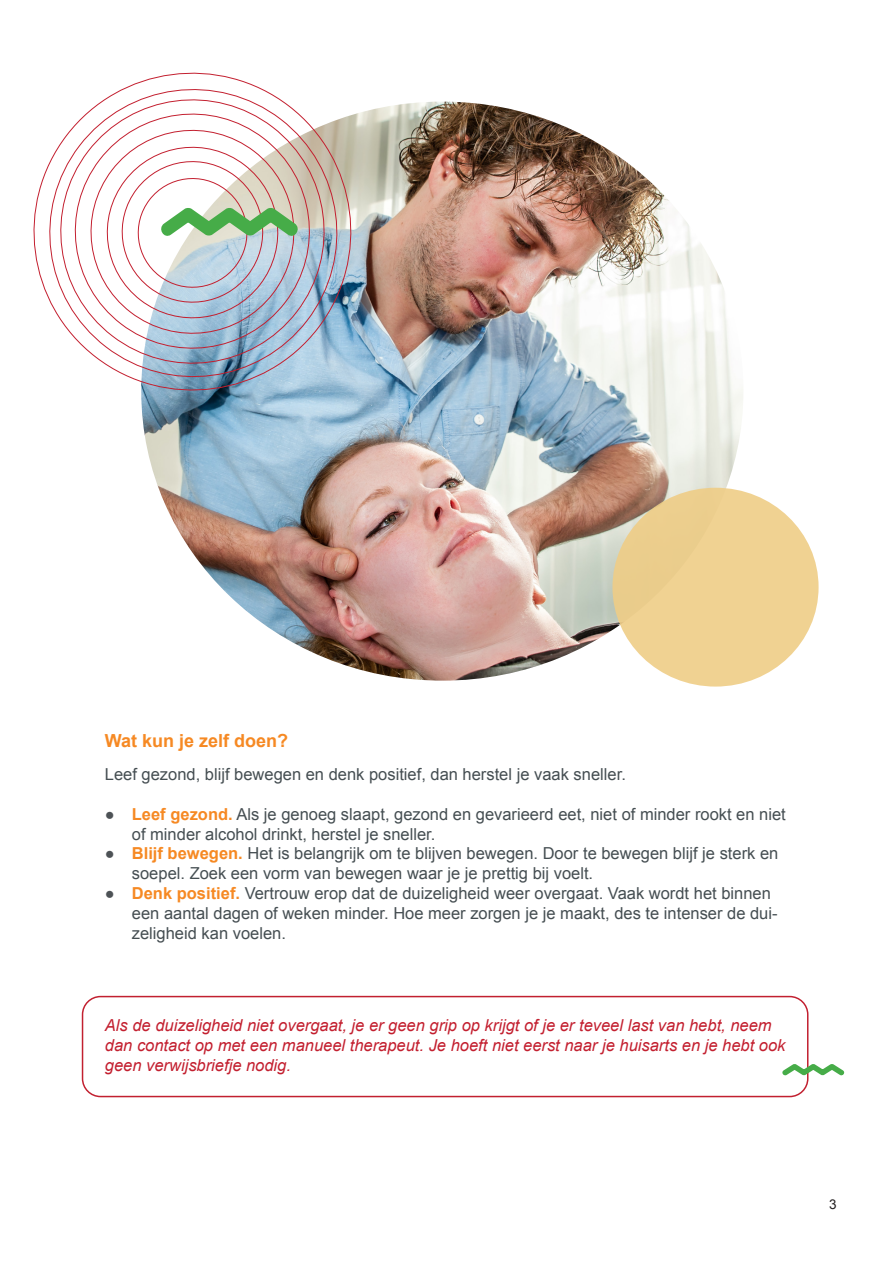
<style>
.page{position:relative;width:893px;height:1263px;background:#fff}
.page>*{position:absolute;margin:0;border:0;box-sizing:border-box;transform-origin:0 0}
.t1{font:700 18px "Arial";color:#f68923}
.t2{font:16.5px/19.8px "Arial";color:#454e52}
.t3{font:italic 16.5px/19.8px "Arial";color:#c31f2f}
.t4{font:13.5px "Arial";color:#231f20}
.s1{color:#4d5256}
.s2{font-weight:700;color:#f68923}
</style>
<div class="page">
<div style="left:82px;top:996px;width:726px;height:101px;border:2px solid #c22030;border-radius:18px"></div>
<svg style="left:782px;top:1064px;width:63px;height:13px"></svg>
<img style="left:142px;top:102px;width:601px;height:579px">
<svg style="left:141px;top:102px;width:232px;height:310px;background:#98afbb"></svg>
<svg style="left:33px;top:72px;width:324px;height:324px"></svg>
<svg style="left:43px;top:83px;width:299px;height:298px"></svg>
<svg style="left:59px;top:99px;width:267px;height:266px"></svg>
<svg style="left:77px;top:117px;width:231px;height:231px"></svg>
<div style="left:612px;top:488px;width:207px;height:198px;background:#f0d292;border-radius:50%"></div>
<svg style="left:95px;top:136px;width:207px;height:194px"></svg>
<p class="t1" style="left:105px;top:729px;width:185px">Wat kun je zelf doen?</p>
<p class="t2" style="left:105px;top:765px;width:523px">Leef gezond, blijf bewegen en denk positief, dan herstel je vaak sneller.</p>
<p class="t2" style="left:132px;top:804px;width:655px;text-indent:-27px"><span class="s1">●</span> <span class="s2">Leef gezond.</span> Als je genoeg slaapt, gezond en gevarieerd eet, niet of minder rookt en niet of minder alcohol drinkt, herstel je sneller.</p>
<p class="t2" style="left:132px;top:844px;width:648px;text-indent:-27px"><span class="s1">●</span> <span class="s2">Blijf bewegen.</span> Het is belangrijk om te blijven bewegen. Door te bewegen blijf je sterk en soepel. Zoek een vorm van bewegen waar je je prettig bij voelt.</p>
<p class="t2" style="left:132px;top:883px;width:647px;text-indent:-27px"><span class="s1">●</span> <span class="s2">Denk positief.</span> Vertrouw erop dat de duizeligheid weer overgaat. Vaak wordt het binnen een aantal dagen of weken minder. Hoe meer zorgen je je maakt, des te intenser de dui&shy;zeligheid kan voelen.</p>
<p class="t3" style="left:105px;top:1016px;width:682px">Als de duizeligheid niet overgaat, je er geen grip op krijgt of je er teveel last van hebt, neem dan contact op met een manueel therapeut. Je hoeft niet eerst naar je huisarts en je hebt ook geen verwijsbriefje nodig.</p>
<p class="t4" style="left:829px;top:1195px;width:9px">3</p>
</div>
